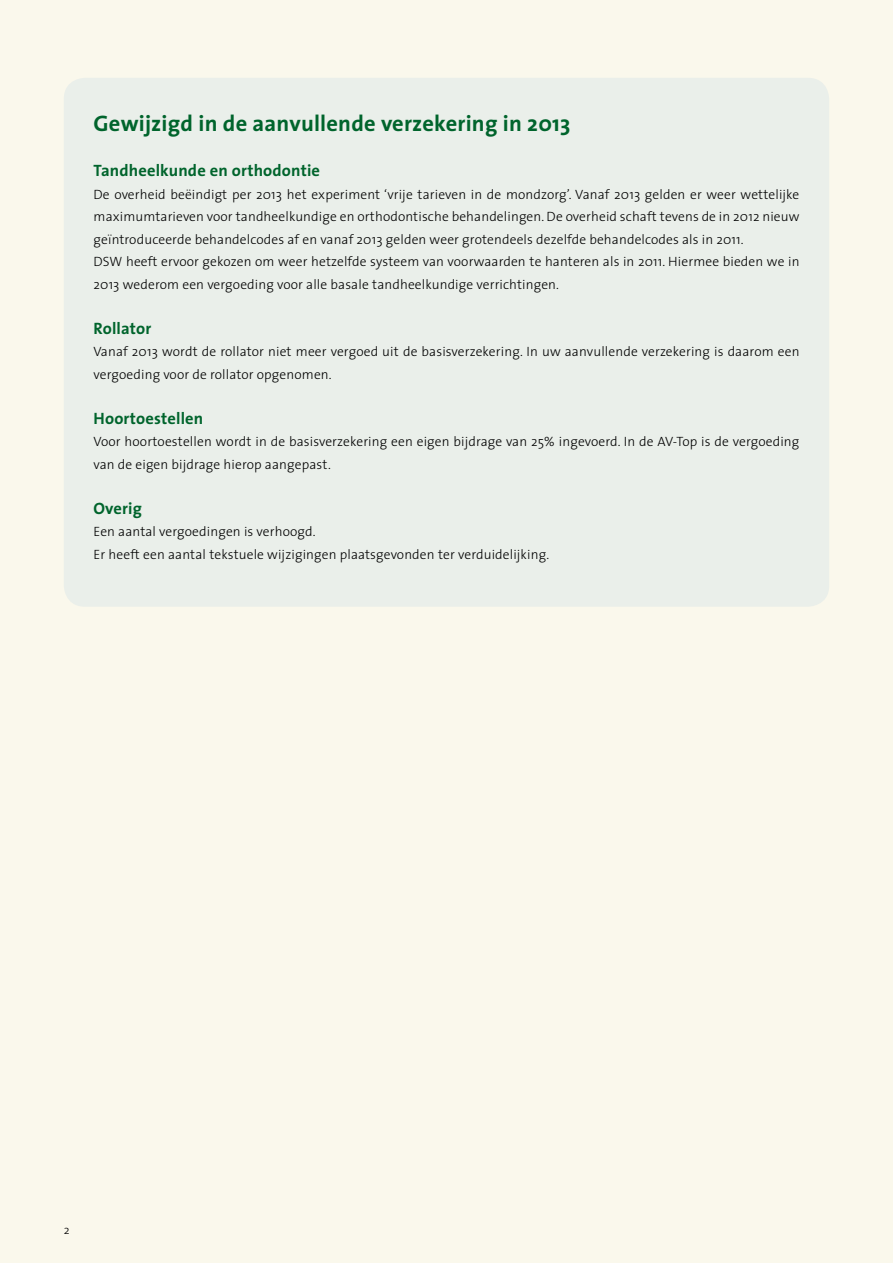
<style>
.page{position:relative;width:893px;height:1263px;background:#faf8ec}
.page>*{position:absolute;margin:0;border:0;box-sizing:border-box;transform-origin:0 0}
.t1{font:700 22.5px "The Sans";letter-spacing:.01em;color:#00642c}
.t2{font:700 16.5px "The Sans";letter-spacing:.01em;color:#00642c}
.t3{font:300 13.5px/22.5px "The Sans";letter-spacing:.01em;color:#000}
.t4{font:300 12px "The Sans";color:#000}
</style>
<div class="page">
<div style="left:64px;top:78px;width:765px;height:529px;background:#eaefea;border-radius:21px"></div>
<h1 class="t1" style="left:94px;top:109px;width:478px">Gewijzigd in de aanvullende verzekering in 2013</h1>
<p class="t2" style="left:94px;top:160px;width:228px">Tandheelkunde en orthodontie</p>
<p class="t3" style="left:94px;top:183px;width:707px">De overheid beëindigt per 2013 het experiment ‘vrije tarieven in de mondzorg’. Vanaf 2013 gelden er weer wettelijke maximumtarieven voor tandheelkundige en orthodontische behandelingen. De overheid schaft tevens de in 2012 nieuw geïntroduceerde behandelcodes af en vanaf 2013 gelden weer grotendeels dezelfde behandelcodes als in 2011.<br>DSW heeft ervoor gekozen om weer hetzelfde systeem van voorwaarden te hanteren als in 2011. Hiermee bieden we in 2013 wederom een vergoeding voor alle basale tandheelkundige verrichtingen.</p>
<p class="t2" style="left:94px;top:318px;width:59px">Rollator</p>
<p class="t3" style="left:94px;top:341px;width:707px">Vanaf 2013 wordt de rollator niet meer vergoed uit de basisverzekering. In uw aanvullende verzekering is daarom een vergoeding voor de rollator opgenomen.</p>
<p class="t2" style="left:94px;top:408px;width:111px">Hoortoestellen</p>
<p class="t3" style="left:94px;top:431px;width:707px">Voor hoortoestellen wordt in de basisverzekering een eigen bijdrage van 25% ingevoerd. In de AV-Top is de vergoeding van de eigen bijdrage hierop aangepast.</p>
<p class="t2" style="left:94px;top:498px;width:50px">Overig</p>
<p class="t3" style="left:94px;top:521px;width:457px">Een aantal vergoedingen is verhoogd.<br>Er heeft een aantal tekstuele wijzigingen plaatsgevonden ter verduidelijking.</p>
<p class="t4" style="left:64px;top:1222px;width:7px">2</p>
</div>
